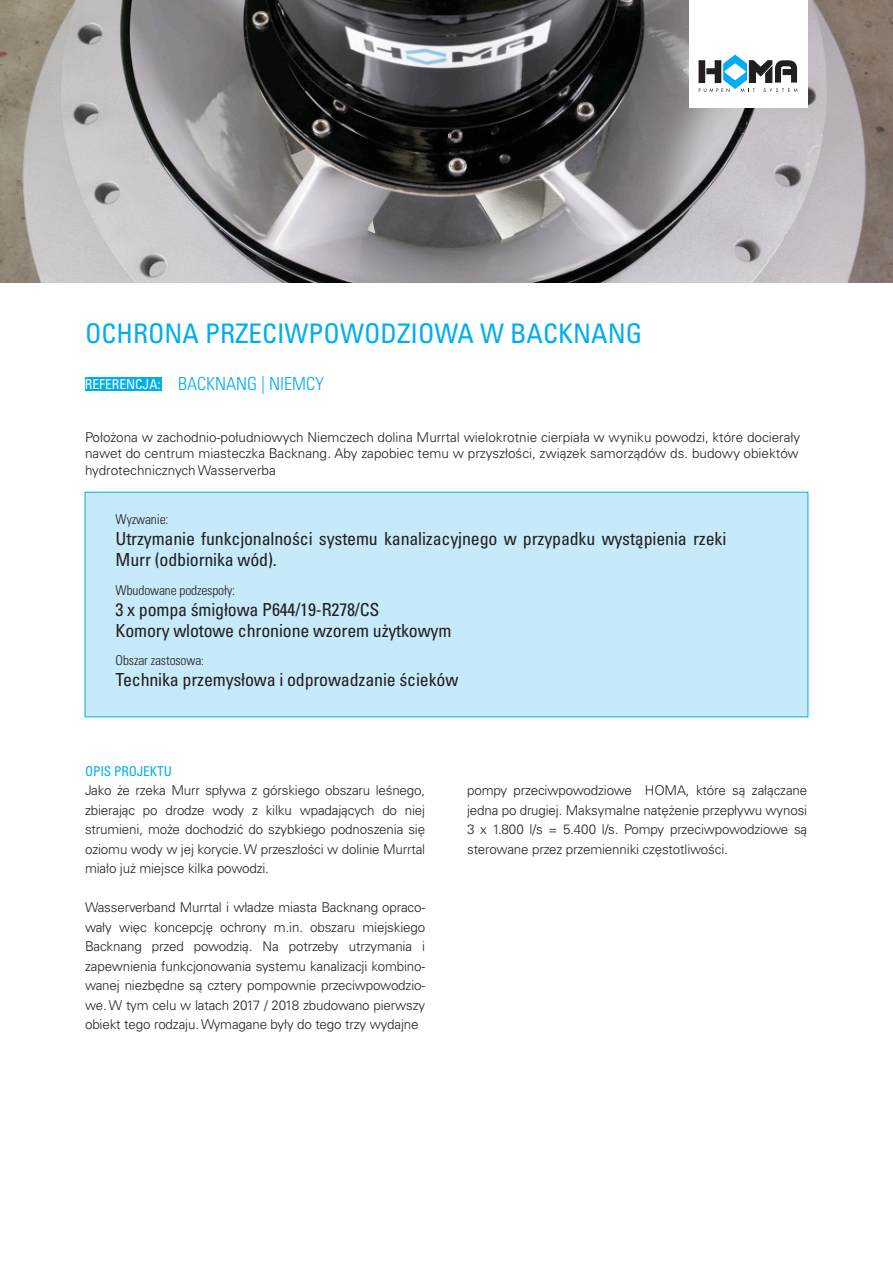
<style>
.page{position:relative;width:893px;height:1263px;background:#fff}
.page>*{position:absolute;margin:0;border:0;box-sizing:border-box;transform-origin:0 0}
.t1{font:condensed 27px "Univers LT Pro";color:#00aeef}
.t2{font:condensed 18px/21px "Univers LT Pro";letter-spacing:-.01em;color:#231f20}
.t3{font:300 condensed 18px "Univers LT Pro";color:#00aeef}
.t4{font:300 13.5px/19.5px "Univers LT Pro 45";letter-spacing:-.01em;color:#231f20;text-align:justify}
.t5{font:300 condensed 13.5px "Univers LT Pro";letter-spacing:-.01em;color:#231f20}
.t6{font:condensed 13.5px "Univers LT Pro";letter-spacing:-.01em;color:#00aeef}
.t7{font:condensed 13.5px "Univers LT Pro";color:#fff}
.t8{font:condensed 13.5px "Univers";color:#fff}
.s1{font-size:12px}
</style>
<div class="page">
<div style="left:85px;top:492px;width:723px;height:225px;background:#c6eafa"></div>
<img style="left:0;top:0;width:893px;height:283px">
<div style="left:689px;top:0;width:118px;height:107px;background:#fff"></div>
<svg style="left:699px;top:55px;width:99px;height:37px"></svg>
<div style="left:85px;top:377px;width:77px;height:14px;background:#00aeef"></div>
<h1 class="t1" style="left:85px;top:317px;width:559px">Ochro na przeciwpowo dziowa w Backnang</h1>
<h2 class="t3" style="left:178px;top:371px;width:147px">Backnang | Niemcy</h2>
<p class="t7" style="left:85px;top:376px;width:29px">REFERENCJA</p>
<p class="t8" style="left:158px;top:376px;width:4px">:</p>
<p class="t4" style="left:85px;top:429px;width:717px;line-height:16.2px">Położona w zachodnio-południowych Niemczech dolina Murrtal wielokrotnie cierpiała w wyniku powodzi, które docierały nawet do centrum miasteczka Backnang. Aby zapobiec temu w przyszłości, związek samorządów ds. budowy obiektów hydrotechnicznych Wasserverba</p>
<p class="t5" style="left:116px;top:510px;width:54px">Wyzwanie:</p>
<h2 class="t2" style="left:116px;top:528px;width:612px">Utrzymanie funkcjonalności systemu kanalizacyjnego w przypadku wystąpienia rzeki<br>Murr (odbiornika wód).</h2>
<p class="t5" style="left:116px;top:581px;width:121px">Wbudowane podzespoły:</p>
<h2 class="t2" style="left:116px;top:598px;width:337px">3 x pompa śmigłowa P644/19-R278/CS<br>Komory wlotowe chronione wzorem użytkowym</h2>
<p class="t5" style="left:116px;top:651px;width:90px">Obszar zastosowa<span class="s1">:</span></p>
<h2 class="t2" style="left:116px;top:669px;width:344px">Technika przemysłowa i odprowadzanie ścieków</h2>
<p class="t6" style="left:85px;top:762px;width:80px">Opis projektu</p>
<p class="t4" style="left:85px;top:780px;width:342px">Jako że rzeka Murr spływa z górskiego obszaru leśnego, zbierając po drodze wody z kilku wpadających do niej strumieni, może dochodzić do szybkiego podnoszenia się oziomu wody w jej korycie. W przeszłości w dolinie Murrtal miało już miejsce kilka powodzi.</p>
<p class="t4" style="left:85px;top:897px;width:342px">Wasserverband Murrtal i władze miasta Backnang opraco&shy;wały więc koncepcję ochrony m.in. obszaru miejskiego Backnang przed powodzią. Na potrzeby utrzymania i zapewnienia funkcjonowania systemu kanalizacji kombino&shy;wanej niezbędne są cztery pompownie przeciwpowodzio&shy;we. W tym celu w latach 2017 / 2018 zbudowano pierwszy obiekt tego rodzaju. Wymagane były do tego trzy wydajne</p>
<p class="t4" style="left:467px;top:780px;width:342px">pompy przeciwpowodziowe HOMA, które są załączane jedna po drugiej. Maksymalne natężenie przepływu wynosi 3 x 1.800 l/s = 5.400 l/s. Pompy przeciwpowodziowe są sterowane przez przemienniki częstotliwości.</p>
</div>
